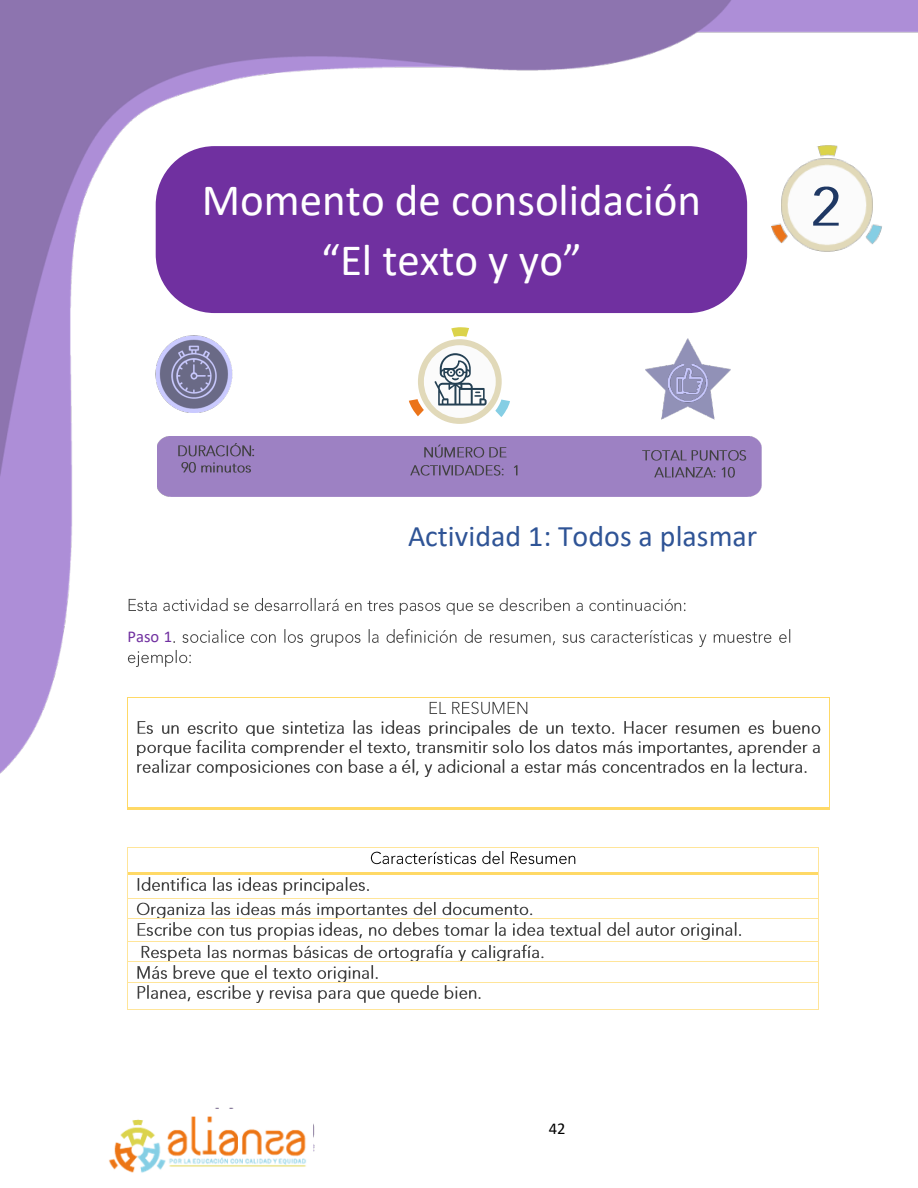
<style>
.page{position:relative;width:918px;height:1188px;background:#fff}
.page>*{position:absolute;margin:0;border:0;box-sizing:border-box;transform-origin:0 0}
.t1{font:45px/59.4px "Calibri";color:#fff;text-align:center}
.t2{font:29.85px "Calibri";color:#2f5496}
.t3{font:16.5px "Calibri";color:#7030a0}
.t4{font:16.5px "Calibri";color:#000}
</style>
<div class="page">
<img style="left:0;top:0;width:918px;height:1152px">
<img style="left:104px;top:1109px;width:209px;height:64px">
<div style="left:158px;top:437px;width:604px;height:60px;background:#9d81c3"></div>
<img style="left:127px;top:595px;width:566px;height:20px">
<img style="left:172px;top:627px;width:10px;height:19px">
<img style="left:182px;top:627px;width:69px;height:19px">
<img style="left:251px;top:627px;width:340px;height:19px">
<img style="left:591px;top:627px;width:108px;height:19px">
<img style="left:699px;top:627px;width:99px;height:19px">
<img style="left:127px;top:647px;width:77px;height:20px">
<img style="left:371px;top:848px;width:213px;height:20px">
<hr style="left:128px;top:847px;width:691px;height:1px;background:#ffe599">
<img style="left:136px;top:875px;width:241px;height:19px">
<hr style="left:128px;top:872px;width:691px;height:2px;background:#ffd966">
<img style="left:136px;top:900px;width:405px;height:19px">
<hr style="left:128px;top:898px;width:691px;height:1px;background:#ffe599">
<img style="left:136px;top:920px;width:183px;height:19px">
<img style="left:319px;top:920px;width:430px;height:19px">
<hr style="left:128px;top:919px;width:691px;height:1px;background:#ffe599">
<img style="left:141px;top:942px;width:411px;height:19px">
<hr style="left:128px;top:941px;width:691px;height:1px;background:#ffe599">
<img style="left:136px;top:963px;width:250px;height:19px">
<hr style="left:128px;top:961px;width:691px;height:1px;background:#ffe599">
<img style="left:136px;top:983px;width:354px;height:19px">
<hr style="left:128px;top:982px;width:691px;height:1px;background:#ffe599">
<svg style="left:127px;top:847px;width:1px;height:163px"></svg>
<hr style="left:128px;top:1009px;width:691px;height:1px;background:#ffe599">
<svg style="left:819px;top:847px;width:1px;height:163px"></svg>
<img style="left:429px;top:698px;width:109px;height:19px">
<div style="left:136px;top:717px;width:685px;height:20px;background:#fff"></div>
<img style="left:137px;top:718px;width:692px;height:19px">
<img style="left:136px;top:737px;width:561px;height:19px">
<img style="left:697px;top:737px;width:132px;height:20px">
<div style="left:136px;top:756px;width:671px;height:20px;background:#fff"></div>
<img style="left:137px;top:759px;width:260px;height:17px">
<img style="left:402px;top:759px;width:13px;height:14px">
<img style="left:415px;top:757px;width:404px;height:19px">
<hr style="left:128px;top:697px;width:701px;height:1px;background:#ffd966">
<hr style="left:127px;top:698px;width:1px;height:109px;background:#ffd966">
<hr style="left:127px;top:807px;width:702px;height:2px;background:#ffd966">
<hr style="left:829px;top:698px;width:1px;height:109px;background:#ffd966">
<img style="left:149px;top:443px;width:135px;height:33px">
<img style="left:178px;top:443px;width:82px;height:16px">
<img style="left:251px;top:443px;width:7px;height:16px">
<img style="left:182px;top:459px;width:75px;height:16px">
<img style="left:397px;top:445px;width:136px;height:33px">
<img style="left:423px;top:445px;width:96px;height:16px">
<img style="left:411px;top:462px;width:115px;height:16px">
<img style="left:626px;top:447px;width:136px;height:33px">
<img style="left:642px;top:447px;width:112px;height:16px">
<img style="left:654px;top:465px;width:87px;height:15px">
<img style="left:645px;top:413px;width:85px;height:6px">
<svg style="left:409px;top:327px;width:101px;height:95px"></svg>
<img style="left:99px;top:335px;width:663px;height:78px">
<div style="left:156px;top:146px;width:591px;height:167px;background:#7030a0;border-radius:59px"></div>
<img style="left:772px;top:146px;width:111px;height:107px">
<img style="left:800px;top:175px;width:11px;height:51px">
<img style="left:811px;top:175px;width:38px;height:51px">
<p class="t1" style="left:202px;top:170px;width:501px">Momento de consolidación “El texto y yo”</p>
<p class="t3" style="left:127px;top:625px;width:46px">Paso 1</p>
<p class="t2" style="left:408px;top:515px;width:351px">Actividad 1: Todos a plasmar</p>
<p class="t4" style="left:549px;top:1117px;width:18px">42</p>
</div>
